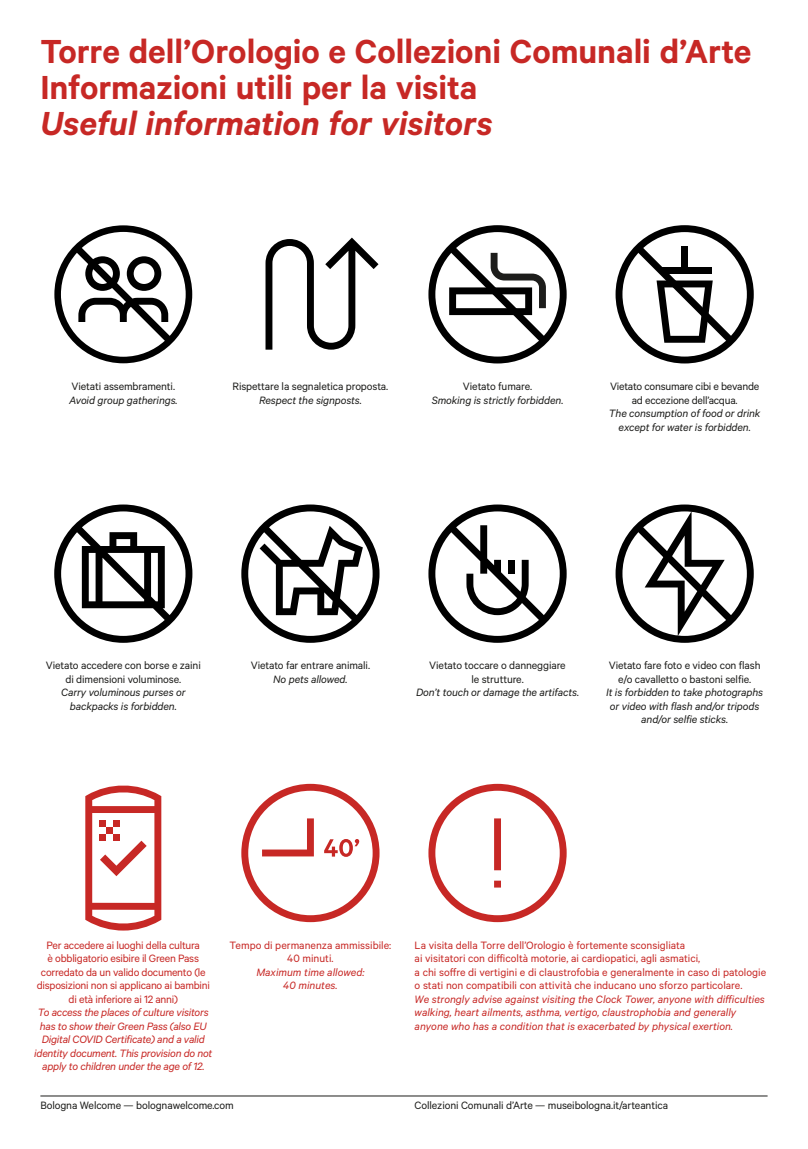
<style>
.page{position:relative;width:808px;height:1149px;background:#fff}
.page>*{position:absolute;margin:0;border:0;box-sizing:border-box;transform-origin:0 0}
.t1{font:600 37.5px/36px "Calibre";letter-spacing:-.005em;color:#c72825}
.t2{font:italic 600 37.5px "Calibre";color:#c72825}
.t3{font:italic 12px/13.5px "Calibre";letter-spacing:-.005em;color:#c72825;text-align:center}
.t4{font:12px/13.5px "Calibre";letter-spacing:-.01em;color:#1d1d1b;text-align:center}
.t5{font:italic 12px/13.5px "Calibre";letter-spacing:-.01em;color:#1d1d1b;text-align:center}
.t6{font:12px/13.5px "Calibre";color:#c72825;text-align:center}
.t7{font:12px/13.5px "Calibre";letter-spacing:-.02em;color:#c72825;text-align:center}
</style>
<div class="page">
<svg style="left:428px;top:504px;width:139px;height:138px"></svg>
<svg style="left:265px;top:237px;width:113px;height:112px"></svg>
<svg style="left:54px;top:225px;width:138px;height:138px"></svg>
<svg style="left:241px;top:504px;width:138px;height:138px"></svg>
<svg style="left:615px;top:504px;width:139px;height:138px"></svg>
<svg style="left:54px;top:504px;width:138px;height:138px"></svg>
<svg style="left:428px;top:225px;width:139px;height:138px"></svg>
<svg style="left:615px;top:225px;width:139px;height:138px"></svg>
<div style="left:681px;top:246px;width:7px;height:20px;background:#000"></div>
<div style="left:660px;top:266px;width:52px;height:7px;background:#000"></div>
<svg style="left:428px;top:783px;width:139px;height:138px"></svg>
<svg style="left:241px;top:783px;width:138px;height:138px"></svg>
<hr style="left:40px;top:1095px;width:727px;height:1px;background:#1d1d1b">
<svg style="left:85px;top:785px;width:76px;height:145px"></svg>
<h1 class="t1" style="left:40px;top:36px;width:713px">Torre dell’Orologio e Collezioni Comunali d’Arte<br>Informazioni utili per la visita</h1>
<h1 class="t2" style="left:40px;top:100px;width:454px">Useful information for visitors</h1>
<p class="t4" style="left:72px;top:379px;width:105px">Vietati assembramenti.</p>
<p class="t5" style="left:69px;top:394px;width:110px">Avoid group gatherings.</p>
<p class="t4" style="left:233px;top:379px;width:157px">Rispettare la segnaletica proposta.</p>
<p class="t5" style="left:259px;top:394px;width:104px">Respect the signposts.</p>
<p class="t4" style="left:463px;top:379px;width:71px">Vietato fumare.</p>
<p class="t5" style="left:432px;top:394px;width:133px">Smoking is strictly forbidden.</p>
<p class="t4" style="left:610px;top:379px;width:151px">Vietato consumare cibi e bevande ad eccezione dell’acqua.</p>
<p class="t5" style="left:609px;top:407px;width:153px">The consumption of food or drink except for water is forbidden.</p>
<p class="t4" style="left:46px;top:658px;width:157px">Vietato accedere con borse e zaini di dimensioni voluminose.</p>
<p class="t5" style="left:61px;top:686px;width:126px">Carry voluminous purses or backpacks is forbidden.</p>
<p class="t4" style="left:251px;top:658px;width:121px">Vietato far entrare animali.</p>
<p class="t5" style="left:273px;top:673px;width:76px">No pets allowed.</p>
<p class="t4" style="left:429px;top:658px;width:138px">Vietato toccare o danneggiare le strutture.</p>
<p class="t5" style="left:416px;top:686px;width:164px">Don’t touch or damage the artifacts.</p>
<p class="t4" style="left:609px;top:658px;width:153px">Vietato fare foto e video con flash e/o cavalletto o bastoni selfie.</p>
<p class="t5" style="left:606px;top:686px;width:158px">It is forbidden to take photographs or video with flash and/or tripods and/or selfie sticks.</p>
<p class="t7" style="left:37px;top:938px;width:175px">Per accedere ai luoghi della cultura<br>è obbligatorio esibire il Green Pass corredato da un valido documento (le disposizioni non si applicano ai bambini di età inferiore ai 12 anni)</p>
<p class="t3" style="left:34px;top:1006px;width:180px">To access the places of culture visitors has to show their Green Pass (also EU Digital COVID Certificate) and a valid identity document. This provision do not apply to children under the age of 12.</p>
<p class="t6" style="left:230px;top:938px;width:163px">Tempo di permanenza ammissibile:<br>40 minuti.</p>
<p class="t3" style="left:256px;top:965px;width:110px">Maximum time allowed:<br>40 minutes.</p>
<p class="t6" style="left:415px;top:938px;width:353px;text-align:left">La visita della Torre dell’Orologio è fortemente sconsigliata<br>ai visitatori con difficoltà motorie, ai cardiopatici, agli asmatici,<br>a chi soffre di vertigini e di claustrofobia e generalmente in caso di patologie o stati non compatibili con attività che inducano uno sforzo particolare.</p>
<p class="t3" style="left:415px;top:992px;width:352px;text-align:left">We strongly advise against visiting the Clock Tower, anyone with difficulties walking, heart ailments, asthma, vertigo, claustrophobia and generally anyone who has a condition that is exacerbated by physical exertion.</p>
<p class="t4" style="left:40px;top:1097px;width:195px">Bologna Welcome — bolognawelcome.com</p>
<p class="t4" style="left:415px;top:1097px;width:255px">Collezioni Comunali d’Arte — museibologna.it/arteantica</p>
</div>
